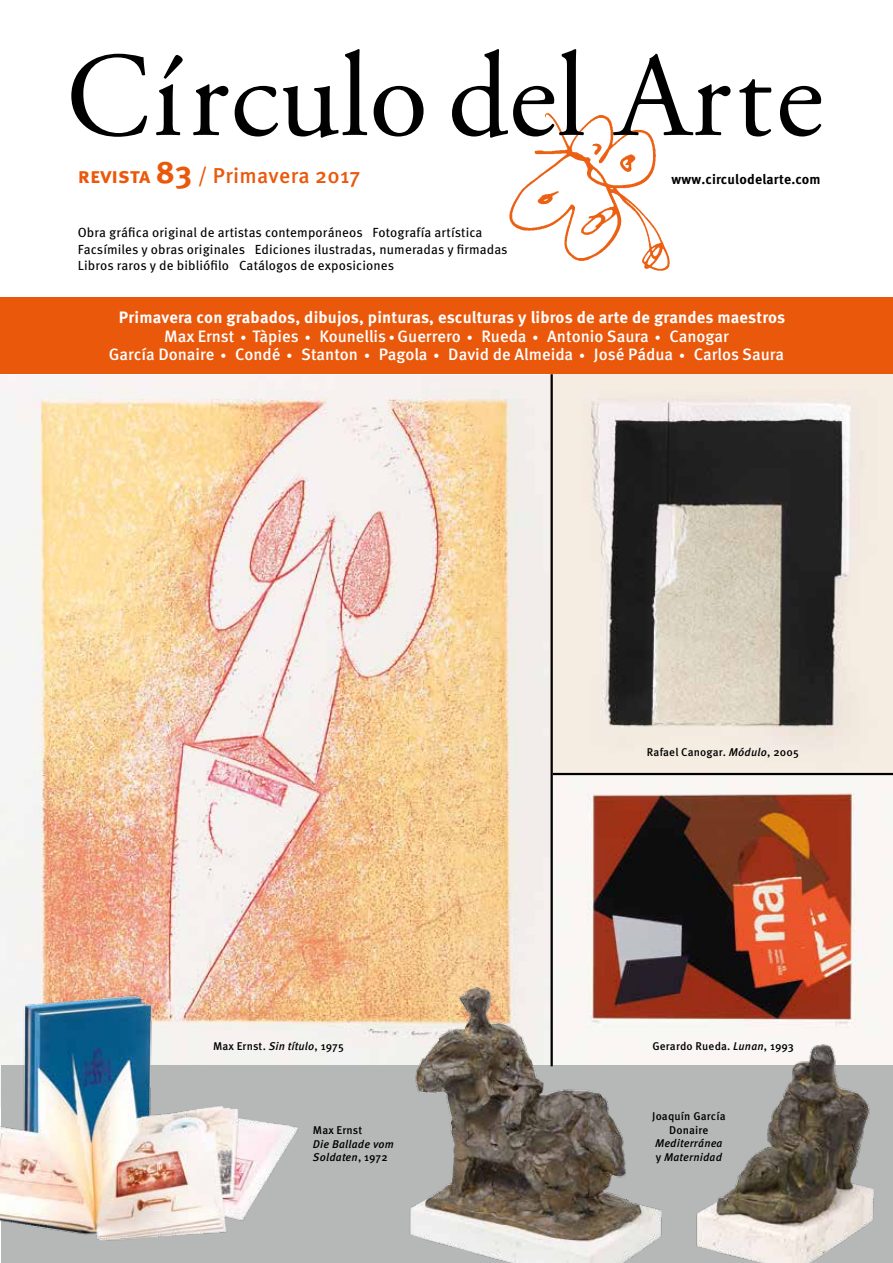
<style>
.page{position:relative;width:893px;height:1263px;background:#fff}
.page>*{position:absolute;margin:0;border:0;box-sizing:border-box;transform-origin:0 0}
.t1{font:120px "Adobe Garamond Pro";color:#000}
.t2{font:500 21.45px "Meta Pro";letter-spacing:.015em;color:#ea580c}
.t3{font:500 16.5px "Meta Pro";color:#fff}
.t4{font:700 16.5px "Meta Pro";letter-spacing:.01em;color:#fff}
.t5{font:700 13.8px "Meta Pro";color:#000}
.t6{font:13.2px/16.5px "Meta Pro";letter-spacing:.01em;color:#000}
.t7{font:500 11.25px/13.5px "Meta Pro";letter-spacing:.015em;color:#000;text-align:center}
.t8{font:italic 500 11.25px/13.5px "Meta Pro";letter-spacing:.015em;color:#000}
.s1{font-weight:700}
.s2{font-weight:700;font-size:31.5px}
.s3{font-size:12px}
.s4{font-style:italic}
.s5{font-style:normal}
</style>
<div class="page">
<img style="left:553px;top:775px;width:340px;height:290px">
<img style="left:0;top:375px;width:551px;height:690px">
<div style="left:1px;top:1065px;width:892px;height:198px;background:#b6b7b7"></div>
<img style="left:550px;top:374px;width:343px;height:400px">
<hr style="left:551px;top:374px;width:2px;height:692px;background:#000">
<hr style="left:553px;top:773px;width:340px;height:2px;background:#000">
<img style="left:497px;top:113px;width:184px;height:185px">
<div style="left:0;top:298px;width:893px;height:76px;background:#ea580c"></div>
<img style="left:0;top:988px;width:319px;height:253px">
<img style="left:400px;top:974px;width:280px;height:289px">
<img style="left:680px;top:1016px;width:209px;height:247px">
<h1 class="t1" style="left:66px;top:25px;width:759px">Círculo del Arte</h1>
<h2 class="t2" style="left:78px;top:162px;width:284px"><span class="s1">revista</span> <span class="s2">83</span> / Primavera 2017</h2>
<p class="t5" style="left:672px;top:170px;width:151px">www.circulodelarte.com</p>
<p class="t6" style="left:78px;top:225px;width:431px">Obra gráfica original de artistas contemporáneos Fotografía artística<br>Facsímiles y obras originales Ediciones ilustradas, numeradas y firmadas<br>Libros raros y de bibliófilo Catálogos de exposiciones</p>
<p class="t4" style="left:119px;top:307px;width:668px">Primavera con grabados, dibujos, pinturas, esculturas y libros de arte de grandes maestros</p>
<p class="t3" style="left:164px;top:326px;width:566px">Max Ernst <span class="s3">•</span> Tàpies <span class="s3">•</span> Kounellis <span class="s3">•</span> Guerrero <span class="s3">•</span> Rueda <span class="s3">•</span> Antonio Saura <span class="s3">•</span> Canogar</p>
<p class="t3" style="left:109px;top:344px;width:677px">García Donaire <span class="s3">•</span> Condé <span class="s3">•</span> Stanton <span class="s3">•</span> Pagola <span class="s3">•</span> David de Almeida <span class="s3">•</span> José Pádua <span class="s3">•</span> Carlos Saura</p>
<p class="t7" style="left:213px;top:1040px;width:132px">Max Ernst. <span class="s4">Sin título</span>, 1975</p>
<p class="t7" style="left:313px;top:1124px;width:51px">Max Ernst</p>
<p class="t8" style="left:313px;top:1137px;width:82px">Die Ballade vom<br>Soldaten<span class="s5">, 1972</span></p>
<p class="t7" style="left:647px;top:745px;width:153px">Rafael Canogar. <span class="s4">Módulo</span>, 2005</p>
<p class="t7" style="left:652px;top:1040px;width:143px">Gerardo Rueda. <span class="s4">Lunan</span>, 1993</p>
<p class="t7" style="left:652px;top:1110px;width:75px">Joaquín García<br>Donaire</p>
<p class="t8" style="left:655px;top:1137px;width:69px">Mediterránea <span class="s5">y</span> Maternidad</p>
</div>
